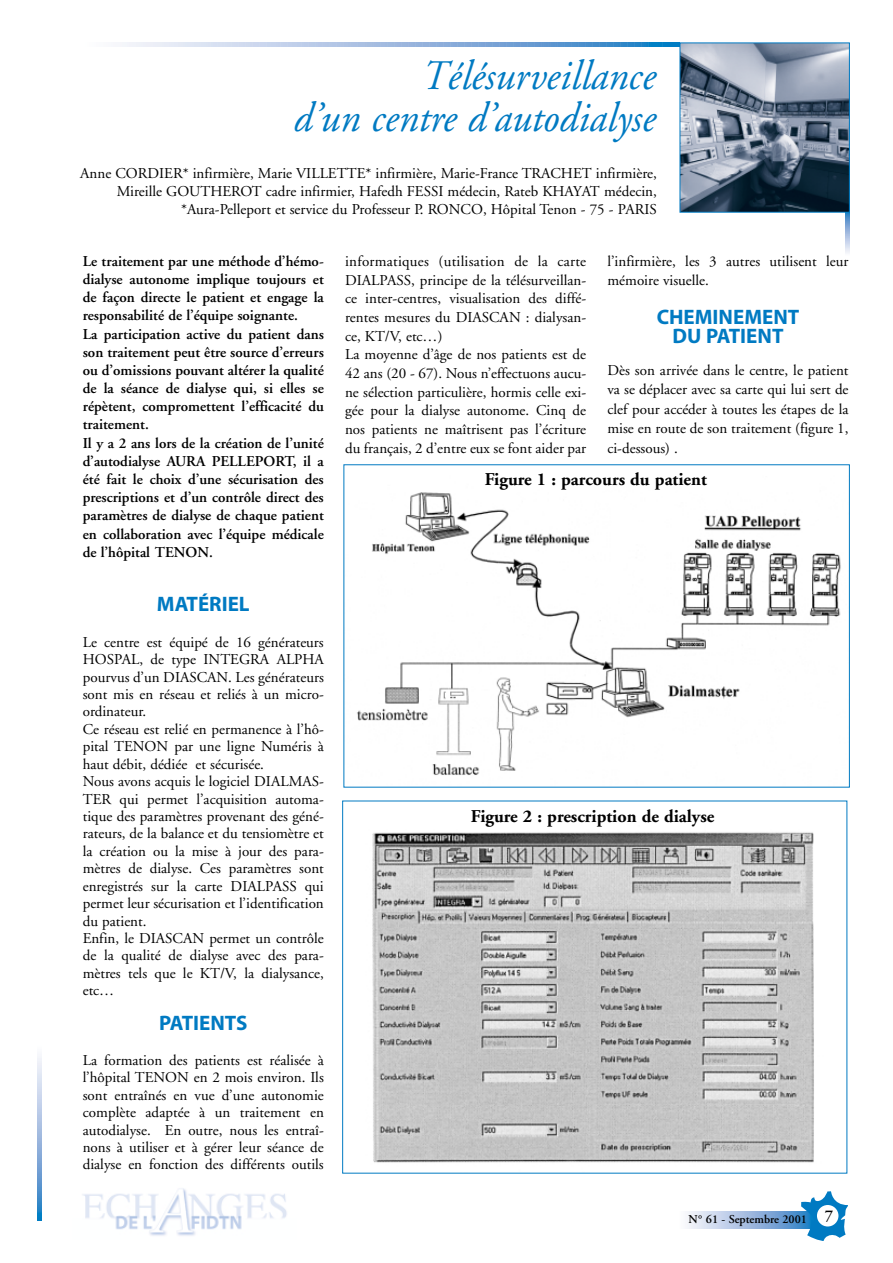
<style>
.page{position:relative;width:893px;height:1263px;background:#fff}
.page>*{position:absolute;margin:0;border:0;box-sizing:border-box;transform-origin:0 0}
.t1{font:italic 42px/42px "Adobe Garamond";color:#007ac2;text-align:right;scale:.95 1}
.t2{font:700 21px/19.5px "Myriad";color:#007ac2;text-align:center}
.t3{font:700 18px "Adobe Garamond";color:#000}
.t4{font:15px/17.4px "Adobe Garamond";color:#000}
.t5{font:600 15px/18.1px "Adobe Garamond";color:#000}
.t6{font:600 12px "Adobe Garamond";color:#000}
</style>
<div class="page">
<img style="left:82px;top:1188px;width:205px;height:48px">
<svg style="left:688px;top:1191px;width:160px;height:50px"></svg>
<div style="left:817px;top:1205px;width:21px;height:22px;background:#fff;border-radius:50%"></div>
<svg style="left:37px;top:1057px;width:4px;height:164px"></svg>
<img style="left:681px;top:45px;width:166px;height:166px">
<svg style="left:122px;top:43px;width:558px;height:4px;background:#92b7de"></svg>
<svg style="left:845px;top:213px;width:4px;height:40px"></svg>
<img style="left:357px;top:492px;width:484px;height:283px">
<img style="left:372px;top:832px;width:442px;height:331px">
<h1 class="t1" style="left:292px;top:58px;width:382px">Télésurveillance<br>d’un centre d’autodialyse</h1>
<p class="t4" style="left:80px;top:166px;width:578px;line-height:18px;text-align:right">Anne CORDIER* infirmière, Marie VILLETTE* infirmière, Marie-France TRACHET infirmière,<br>Mireille GOUTHEROT cadre infirmier, Hafedh FESSI médecin, Rateb KHAYAT médecin, *Aura-Pelleport et service du Professeur P. RONCO, Hôpital Tenon - 75 - PARIS</p>
<p class="t5" style="left:83px;top:253px;width:242px">Le traitement par une méthode d’hémo&shy;dialyse autonome implique toujours et de façon directe le patient et engage la responsabilité de l’équipe soignante.<br>La participation active du patient dans son traitement peut être source d’erreurs ou d’omissions pouvant altérer la qualité de la séance de dialyse qui, si elles se répètent, compromettent l’efficacité du traitement.<br>Il y a 2 ans lors de la création de l’unité d’autodialyse AURA PELLEPORT, il a été fait le choix d’une sécurisation des prescriptions et d’un contrôle direct des paramètres de dialyse de chaque patient en collaboration avec l’équipe médicale de l’hôpital TENON.</p>
<h2 class="t2" style="left:157px;top:596px;width:94px">MATÉRIEL</h2>
<p class="t4" style="left:83px;top:635px;width:242px">Le centre est équipé de 16 générateurs HOSPAL, de type INTEGRA ALPHA pourvus d’un DIASCAN. Les générateurs sont mis en réseau et reliés à un micro&shy;ordinateur.<br>Ce réseau est relié en permanence à l’hô&shy;pital TENON par une ligne Numéris à haut débit, dédiée et sécurisée.<br>Nous avons acquis le logiciel DIALMAS-TER qui permet l’acquisition automa&shy;tique des paramètres provenant des géné&shy;rateurs, de la balance et du tensiomètre et la création ou la mise à jour des para&shy;mètres de dialyse. Ces paramètres sont enregistrés sur la carte DIALPASS qui permet leur sécurisation et l’identification du patient.<br>Enfin, le DIASCAN permet un contrôle de la qualité de dialyse avec des para&shy;mètres tels que le KT/V, la dialysance, etc…</p>
<h2 class="t2" style="left:159px;top:1015px;width:90px">PATIENTS</h2>
<p class="t4" style="left:83px;top:1053px;width:242px;text-align:justify">La formation des patients est réalisée à l’hôpital TENON en 2 mois environ. Ils sont entraînés en vue d’une autonomie complète adaptée à un traitement en autodialyse. En outre, nous les entraî&shy;nons à utiliser et à gérer leur séance de dialyse en fonction des différents outils</p>
<p class="t4" style="left:345px;top:253px;width:242px;line-height:18.8px">informatiques (utilisation de la carte DIALPASS, principe de la télésurveillan&shy;ce inter-centres, visualisation des diffé&shy;rentes mesures du DIASCAN : dialysan&shy;ce, KT/V, etc…)<br>La moyenne d’âge de nos patients est de 42 ans (20 - 67). Nous n’effectuons aucu&shy;ne sélection particulière, hormis celle exi&shy;gée pour la dialyse autonome. Cinq de nos patients ne maîtrisent pas l’écriture du français, 2 d’entre eux se font aider par</p>
<p class="t4" style="left:607px;top:253px;width:243px;line-height:18.8px">l’infirmière, les 3 autres utilisent leur mémoire visuelle.</p>
<h2 class="t2" style="left:656px;top:309px;width:144px">CHEMINEMENT<br>DU PATIENT</h2>
<p class="t4" style="left:607px;top:362px;width:242px;line-height:19.5px;text-align:justify">Dès son arrivée dans le centre, le patient va se déplacer avec sa carte qui lui sert de clef pour accéder à toutes les étapes de la mise en route de son traitement (figure 1, ci-dessous) .</p>
<p class="t3" style="left:485px;top:472px;width:223px">Figure 1 : parcours du patient</p>
<p class="t3" style="left:471px;top:809px;width:245px">Figure 2 : prescription de dialyse</p>
<p class="t6" style="left:688px;top:1214px;width:146px">N° 61 - Septembre 2001 <sup>7</sup></p>
</div>
